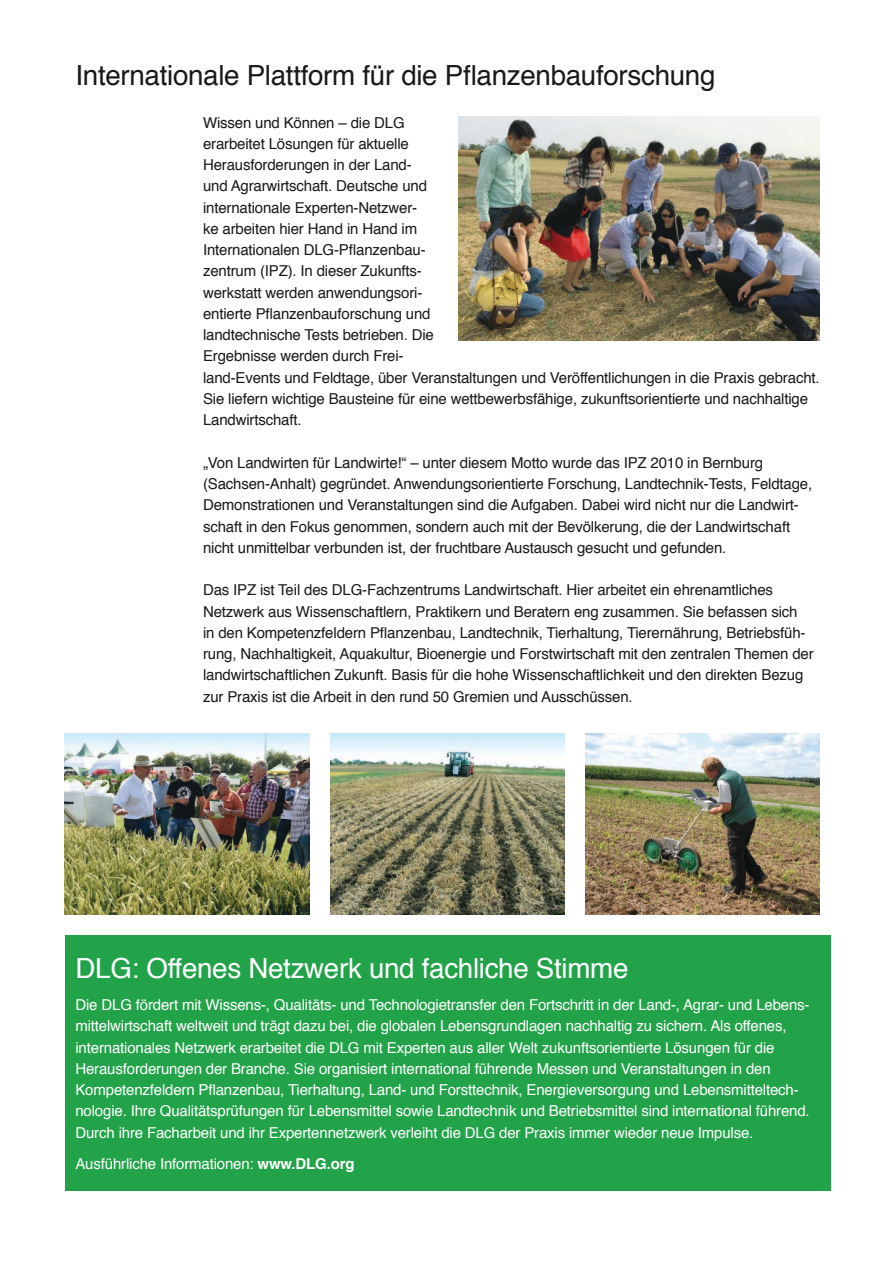
<style>
.page{position:relative;width:893px;height:1263px;background:#fff}
.page>*{position:absolute;margin:0;border:0;box-sizing:border-box;transform-origin:0 0}
.t1{font:27.75px "Helvetica";letter-spacing:-.01em;color:#1a181b}
.t2{font:27.75px "Helvetica";letter-spacing:-.01em;color:#fff}
.t3{font:15px/21.3px "Helvetica";letter-spacing:-.01em;color:#1a181b}
.t4{font:15px/21.3px "Helvetica";letter-spacing:-.01em;color:#fff}
.s1{font-weight:700}
</style>
<div class="page">
<div style="left:65px;top:935px;width:765px;height:256px;background:#22a349"></div>
<img style="left:586px;top:734px;width:234px;height:180px">
<img style="left:331px;top:734px;width:233px;height:180px">
<img style="left:458px;top:117px;width:362px;height:223px">
<img style="left:65px;top:734px;width:244px;height:180px">
<h1 class="t1" style="left:75px;top:54px;width:641px">Internationale Plattform für die Pflanzenbauforschung</h1>
<p class="t3" style="left:203px;top:112px;width:618px">Wissen und Können – die DLG<br>erarbeitet Lösungen für aktuelle<br>Herausforderungen in der Land-<br>und Agrarwirtschaft. Deutsche und<br>internationale Experten-Netzwer-<br>ke arbeiten hier Hand in Hand im<br>Internationalen DLG-Pflanzenbau-<br>zentrum (IPZ). In dieser Zukunfts-<br>werkstatt werden anwendungsori-<br>entierte Pflanzenbauforschung und<br>landtechnische Tests betrieben. Die<br>Ergebnisse werden durch Frei-<br>land-Events und Feldtage, über Veranstaltungen und Veröffentlichungen in die Praxis gebracht.<br>Sie liefern wichtige Bausteine für eine wettbewerbsfähige, zukunftsorientierte und nachhaltige Landwirtschaft.</p>
<p class="t3" style="left:203px;top:452px;width:611px">„Von Landwirten für Landwirte!“ – unter diesem Motto wurde das IPZ 2010 in Bernburg (Sachsen-Anhalt) gegründet. Anwendungsorientierte Forschung, Landtechnik-Tests, Feldtage, Demonstrationen und Veranstaltungen sind die Aufgaben. Dabei wird nicht nur die Landwirt&shy;schaft in den Fokus genommen, sondern auch mit der Bevölkerung, die der Landwirtschaft nicht unmittelbar verbunden ist, der fruchtbare Austausch gesucht und gefunden.</p>
<p class="t3" style="left:203px;top:580px;width:612px">Das IPZ ist Teil des DLG-Fachzentrums Landwirtschaft. Hier arbeitet ein ehrenamtliches Netzwerk aus Wissenschaftlern, Praktikern und Beratern eng zusammen. Sie befassen sich<br>in den Kompetenzfeldern Pflanzenbau, Landtechnik, Tierhaltung, Tierernährung, Betriebsfüh&shy;rung, Nachhaltigkeit, Aquakultur, Bioenergie und Forstwirtschaft mit den zentralen Themen der landwirtschaftlichen Zukunft. Basis für die hohe Wissenschaftlichkeit und den direkten Bezug zur Praxis ist die Arbeit in den rund 50 Gremien und Ausschüssen.</p>
<h1 class="t2" style="left:75px;top:947px;width:554px">DLG: Offenes Netzwerk und fachliche Stimme</h1>
<p class="t4" style="left:75px;top:994px;width:736px">Die DLG fördert mit Wissens-, Qualitäts- und Technologietransfer den Fortschritt in der Land-, Agrar- und Lebens&shy;mittelwirtschaft weltweit und trägt dazu bei, die globalen Lebensgrundlagen nachhaltig zu sichern. Als offenes, internationales Netzwerk erarbeitet die DLG mit Experten aus aller Welt zukunftsorientierte Lösungen für die Herausforderungen der Branche. Sie organisiert international führende Messen und Veranstaltungen in den Kompetenzfeldern Pflanzenbau, Tierhaltung, Land- und Forsttechnik, Energieversorgung und Lebensmitteltech&shy;nologie. Ihre Qualitätsprüfungen für Lebensmittel sowie Landtechnik und Betriebsmittel sind international führend.<br>Durch ihre Facharbeit und ihr Expertennetzwerk verleiht die DLG der Praxis immer wieder neue Impulse.</p>
<p class="t4" style="left:75px;top:1154px;width:281px">Ausführliche Informationen: <span class="s1">www.DLG.org</span></p>
</div>
